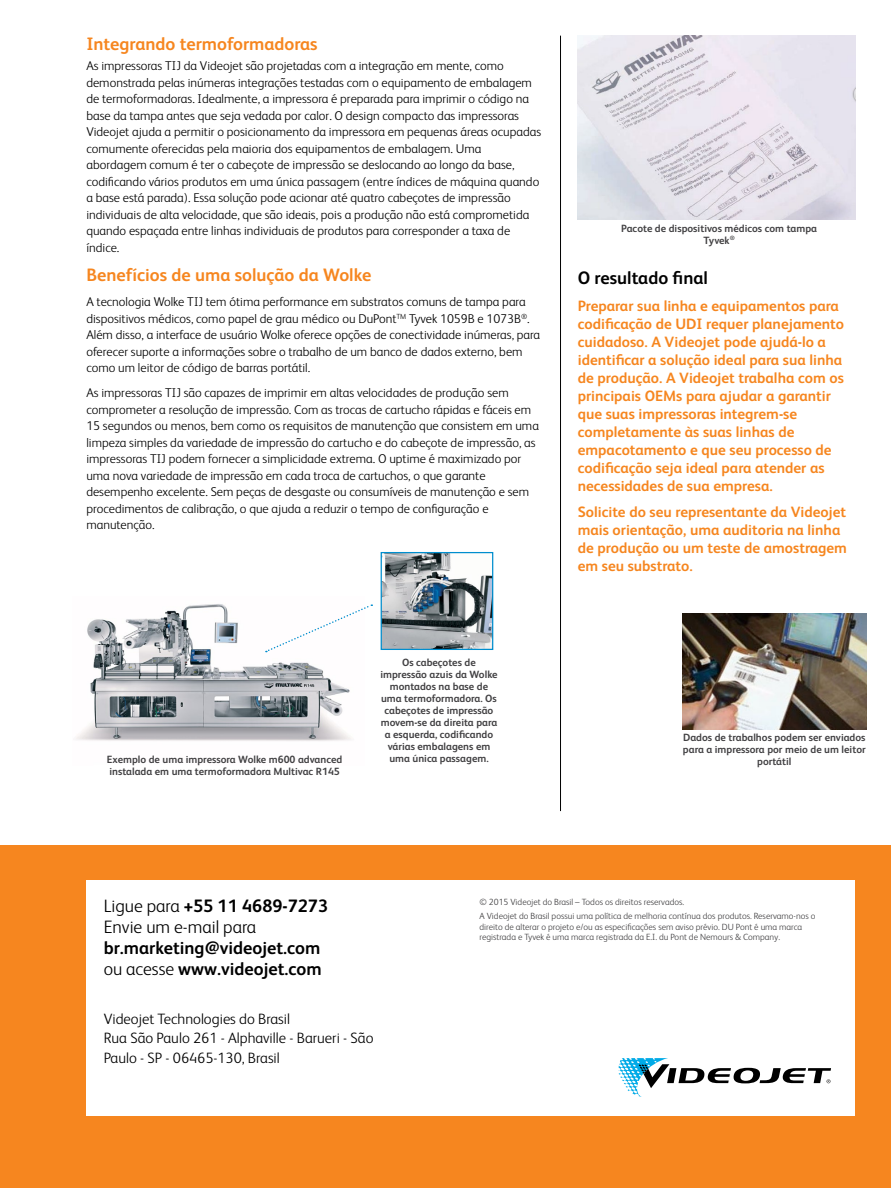
<style>
.page{position:relative;width:891px;height:1188px;background:#fff}
.page>*{position:absolute;margin:0;border:0;box-sizing:border-box;transform-origin:0 0}
.t1{font:700 18px/21px "FS Albert";color:#000}
.t2{font:700 18px "FS Albert";color:#f6861f}
.t3{font:300 18px/21px "FS Albert";color:#000}
.t4{font:700 15px/18px "FS Albert";color:#f6861f}
.t5{font:300 15px/19.5px "FS Albert";color:#000}
.t6{font:300 12.75px/16.5px "FS Albert";color:#000}
.t7{font:700 10.5px/12px "FS Albert";color:#414042;text-align:center}
.t8{font:300 9px/14.7px "FS Albert";color:#414042}
.s1{font-weight:700}
.s2{font-weight:300}
</style>
<div class="page">
<div style="left:0;top:846px;width:891px;height:342px;background:#f6861f"></div>
<div style="left:86px;top:880px;width:769px;height:236px;background:#fff"></div>
<svg style="left:618px;top:1058px;width:213px;height:39px"></svg>
<hr style="left:560px;top:36px;width:1px;height:775px;background:#000">
<img style="left:578px;top:36px;width:277px;height:183px">
<img style="left:76px;top:604px;width:275px;height:137px">
<img style="left:383px;top:554px;width:108px;height:94px">
<div style="left:381px;top:552px;width:112px;height:98px;border:1px solid #008ece"></div>
<svg style="left:266px;top:604px;width:106px;height:48px"></svg>
<img style="left:683px;top:613px;width:183px;height:117px">
<h1 class="t2" style="left:86px;top:33px;width:233px">Integrando termoformadoras</h1>
<p class="t6" style="left:86px;top:58px;width:456px">As impressoras TIJ da Videojet são projetadas com a integração em mente, como demonstrada pelas inúmeras integrações testadas com o equipamento de embalagem de termoformadoras. Idealmente, a impressora é preparada para imprimir o código na base da tampa antes que seja vedada por calor. O design compacto das impressoras Videojet ajuda a permitir o posicionamento da impressora em pequenas áreas ocupadas comumente oferecidas pela maioria dos equipamentos de embalagem. Uma abordagem comum é ter o cabeçote de impressão se deslocando ao longo da base, codificando vários produtos em uma única passagem (entre índices de máquina quando a base está parada). Essa solução pode acionar até quatro cabeçotes de impressão individuais de alta velocidade, que são ideais, pois a produção não está comprometida quando espaçada entre linhas individuais de produtos para corresponder a taxa de índice.</p>
<h1 class="t2" style="left:86px;top:265px;width:286px">Benefícios de uma solução da Wolke</h1>
<p class="t6" style="left:86px;top:294px;width:455px">A tecnologia Wolke TIJ tem ótima performance em substratos comuns de tampa para dispositivos médicos, como papel de grau médico ou DuPont<sup>TM</sup> Tyvek 1059B e 1073B<sup>®</sup>.<br>Além disso, a interface de usuário Wolke oferece opções de conectividade inúmeras, para oferecer suporte a informações sobre o trabalho de um banco de dados externo, bem como um leitor de código de barras portátil.</p>
<p class="t6" style="left:86px;top:385px;width:454px">As impressoras TIJ são capazes de imprimir em altas velocidades de produção sem comprometer a resolução de impressão. Com as trocas de cartucho rápidas e fáceis em 15 segundos ou menos, bem como os requisitos de manutenção que consistem em uma limpeza simples da variedade de impressão do cartucho e do cabeçote de impressão, as impressoras TIJ podem fornecer a simplicidade extrema. O uptime é maximizado por uma nova variedade de impressão em cada troca de cartuchos, o que garante desempenho excelente. Sem peças de desgaste ou consumíveis de manutenção e sem procedimentos de calibração, o que ajuda a reduzir o tempo de configuração e manutenção.</p>
<p class="t7" style="left:107px;top:753px;width:237px;text-align:left">Exemplo de uma impressora Wolke m600 advanced instalada em uma termoformadora Multivac R145</p>
<p class="t7" style="left:380px;top:656px;width:119px">Os cabeçotes de impressão azuis da Wolke montados na base de uma termoformadora. Os cabeçotes de impressão movem-se da direita para a esquerda, codificando várias embalagens em uma única passagem.</p>
<p class="t7" style="left:621px;top:222px;width:197px">Pacote de dispositivos médicos com tampa<br>Tyvek<sup>®</sup></p>
<h1 class="t1" style="left:578px;top:267px;width:132px">O resultado final</h1>
<p class="t4" style="left:578px;top:296px;width:268px">Preparar sua linha e equipamentos para codificação de UDI requer planejamento cuidadoso. A Videojet pode ajudá-lo a identificar a solução ideal para sua linha de produção. A Videojet trabalha com os principais OEMs para ajudar a garantir que suas impressoras integrem-se completamente às suas linhas de empacotamento e que seu processo de codificação seja ideal para atender as necessidades de sua empresa.</p>
<p class="t4" style="left:578px;top:503px;width:271px">Solicite do seu representante da Videojet mais orientação, uma auditoria na linha de produção ou um teste de amostragem em seu substrato.</p>
<p class="t7" style="left:683px;top:732px;width:184px">Dados de trabalhos podem ser enviados para a impressora por meio de um leitor portátil</p>
<h1 class="t3" style="left:104px;top:895px;width:226px">Ligue para <span class="s1">+55 11 4689-7273<br></span>Envie um e-mail para</h1>
<h1 class="t1" style="left:104px;top:937px;width:220px">br.marketing@videojet.com <span class="s2">ou acesse</span> www.videojet.com</h1>
<p class="t5" style="left:104px;top:1009px;width:271px">Videojet Technologies do Brasil<br>Rua São Paulo 261 - Alphaville - Barueri - São<br>Paulo - SP - 06465-130, Brasil</p>
<p class="t8" style="left:480px;top:894px;width:337px">© 2015 Videojet do Brasil – Todos os direitos reservados.<br>A Videojet do Brasil possui uma política de melhoria contínua dos produtos. Reservamo-nos o</p>
<p class="t8" style="left:480px;top:921px;width:324px;line-height:10.5px">direito de alterar o projeto e/ou as especificações sem aviso prévio. DU Pont é uma marca registrada e Tyvek é uma marca registrada da E.I. du Pont de Nemours &amp; Company.</p>
</div>
